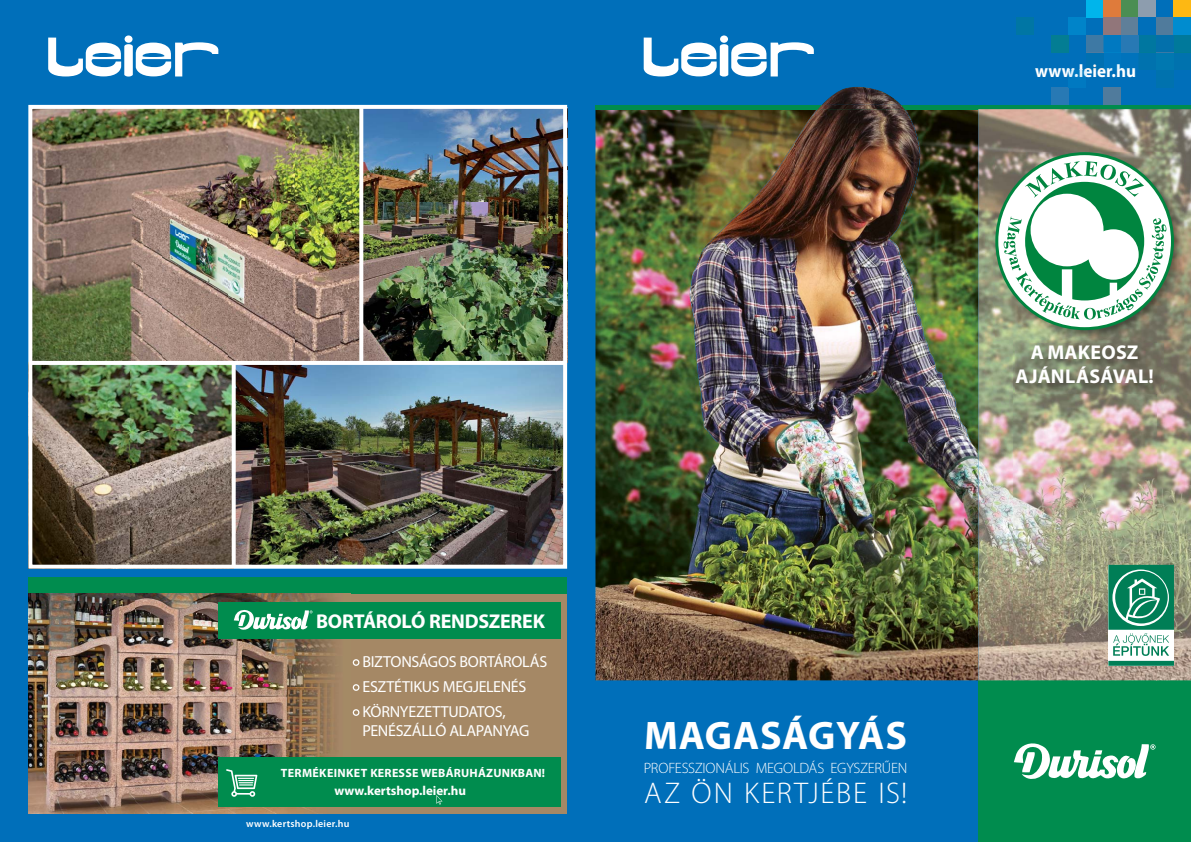
<style>
.page{position:relative;width:1191px;height:842px;background:#006fba}
.page>*{position:absolute;margin:0;border:0;box-sizing:border-box;transform-origin:0 0}
.t1{font:700 40px "Myriad Pro";letter-spacing:.015em;color:#fff}
.t2{font:300 30px "Myriad Pro";letter-spacing:.065em;color:#fff}
.t3{font:700 20px/24px "Myriad Pro";letter-spacing:.01em;color:#fff;text-align:center}
.t4{font:700 20px "Myriad Pro";letter-spacing:-.01em;color:#fff}
.t5{font:700 18px "Myriad Pro";color:#e0f3fd;scale:.95 1}
.t6{font:700 18px "Myriad Pro";color:#fff;scale:.95 1}
.t7{font:16px/25px "Myriad Pro";letter-spacing:-.02em;color:#fff}
.t8{font:300 15px "Myriad Pro";letter-spacing:-.015em;color:#fff}
.t9{font:900 14px "Myriad Pro";letter-spacing:.115em;color:#fff}
.t10{font:700 13px "Myriad Pro";color:#fff}
.t11{font:700 12px "Myriad Pro";letter-spacing:.02em;color:#fff}
.t12{font:600 10px "Myriad Pro";letter-spacing:.025em;color:#fff}
.s1{color:#fff}
.s2{color:#fff5ed}
.s3{color:#e9f7fe}
.s4{color:#f3fafe}
</style>
<div class="page">
<img style="left:33px;top:365px;width:199px;height:199px">
<img style="left:33px;top:110px;width:529px;height:251px">
<img style="left:236px;top:365px;width:326px;height:199px">
<div style="left:28px;top:105px;width:539px;height:464px;border:4px solid #fff"></div>
<hr style="left:29px;top:361px;width:537px;height:4px;background:#fff">
<svg style="left:359px;top:107px;width:4px;height:254px"></svg>
<svg style="left:232px;top:365px;width:4px;height:202px"></svg>
<div style="left:28px;top:577px;width:539px;height:237px;background:#008c4e"></div>
<img style="left:595px;top:109px;width:383px;height:571px">
<hr style="left:595px;top:105px;width:596px;height:4px;background:#008c4e">
<div style="left:978px;top:680px;width:213px;height:162px;background:#008c4e"></div>
<svg style="left:643px;top:35px;width:171px;height:42px"></svg>
<svg style="left:48px;top:35px;width:171px;height:42px"></svg>
<svg style="left:1014px;top:743px;width:141px;height:36px"></svg>
<div style="left:28px;top:594px;width:539px;height:220px;background:#a58865"></div>
<img style="left:28px;top:594px;width:322px;height:219px">
<div style="left:218px;top:757px;width:342px;height:49px;background:#008c4e"></div>
<div style="left:218px;top:602px;width:342px;height:37px;background:#008c4e"></div>
<svg style="left:234px;top:610px;width:78px;height:20px"></svg>
<div style="left:353px;top:659px;width:6px;height:7px;border:1px solid #fff;border-radius:50%"></div>
<div style="left:353px;top:684px;width:6px;height:7px;border:1px solid #fff;border-radius:50%"></div>
<div style="left:353px;top:709px;width:6px;height:7px;border:1px solid #fff;border-radius:50%"></div>
<img style="left:978px;top:109px;width:213px;height:71px">
<img style="left:978px;top:180px;width:35px;height:500px">
<img style="left:1156px;top:180px;width:35px;height:500px">
<img style="left:1013px;top:339px;width:143px;height:341px">
<img style="left:995px;top:152px;width:188px;height:187px">
<svg style="left:995px;top:152px;width:179px;height:178px;background:#a3c5ae"></svg>
<img style="left:1015px;top:344px;width:148px;height:50px">
<img style="left:822px;top:87px;width:79px;height:18px">
<img style="left:794px;top:109px;width:141px;height:233px">
<img style="left:759px;top:142px;width:35px;height:300px">
<img style="left:723px;top:176px;width:36px;height:266px">
<img style="left:689px;top:209px;width:35px;height:233px">
<img style="left:794px;top:342px;width:176px;height:100px">
<img style="left:818px;top:105px;width:86px;height:4px">
<svg style="left:1108px;top:565px;width:66px;height:101px;background:#5ead94"></svg>
<svg style="left:226px;top:769px;width:31px;height:28px"></svg>
<svg style="left:436px;top:795px;width:6px;height:9px"></svg>
<div style="left:1086px;top:0;width:17px;height:17px;background:#00b5eb"></div>
<div style="left:1103px;top:0;width:18px;height:17px;background:#df7b3b"></div>
<div style="left:1121px;top:0;width:17px;height:17px;background:#4b8e53"></div>
<div style="left:1138px;top:0;width:18px;height:17px;background:#8d9dae"></div>
<div style="left:1173px;top:0;width:18px;height:17px;background:#fdb813"></div>
<svg style="left:1173px;top:35px;width:18px;height:17px"></svg>
<div style="left:1156px;top:35px;width:17px;height:17px;background:#0370ab"></div>
<div style="left:1138px;top:35px;width:18px;height:17px;background:#0077a0"></div>
<div style="left:1121px;top:35px;width:17px;height:17px;background:#2879b4"></div>
<div style="left:1051px;top:87px;width:17px;height:18px;background:#2879b4"></div>
<div style="left:1103px;top:35px;width:18px;height:17px;background:#0079c1"></div>
<div style="left:1068px;top:77px;width:18px;height:10px;background:#0079c1"></div>
<div style="left:1068px;top:70px;width:18px;height:7px;background:#0079c1"></div>
<svg style="left:1086px;top:35px;width:17px;height:17px"></svg>
<div style="left:1173px;top:52px;width:18px;height:18px;background:#0072ae"></div>
<div style="left:1156px;top:70px;width:17px;height:17px;background:#0072ae"></div>
<div style="left:1016px;top:17px;width:17px;height:18px;background:#0076a4"></div>
<div style="left:1156px;top:52px;width:17px;height:18px;background:#0078b0"></div>
<div style="left:1138px;top:52px;width:18px;height:18px;background:#0072ae"></div>
<svg style="left:1121px;top:52px;width:17px;height:1px"></svg>
<div style="left:1121px;top:64px;width:14px;height:6px;background:#0073bc"></div>
<div style="left:1103px;top:52px;width:18px;height:12px;background:#0076bf"></div>
<div style="left:1103px;top:64px;width:18px;height:6px;background:#0076bf"></div>
<div style="left:1086px;top:52px;width:17px;height:12px;background:#0070b2"></div>
<div style="left:1086px;top:64px;width:17px;height:6px;background:#0070b2"></div>
<div style="left:1068px;top:17px;width:18px;height:18px;background:#0084c9"></div>
<div style="left:1051px;top:35px;width:17px;height:17px;background:#037d93"></div>
<div style="left:1103px;top:17px;width:18px;height:18px;background:#91767a"></div>
<div style="left:1121px;top:17px;width:17px;height:18px;background:#5f7f99"></div>
<div style="left:1156px;top:17px;width:17px;height:18px;background:#507b9c"></div>
<div style="left:1103px;top:87px;width:18px;height:18px;background:#507b9c"></div>
<div style="left:1173px;top:17px;width:18px;height:18px;background:#008ccf"></div>
<p class="t4" style="left:316px;top:614px;width:230px">BORTÁROLÓ RENDSZEREK</p>
<p class="t7" style="left:362px;top:651px;width:186px">BIZTONSÁGOS BORTÁROLÁS<br>ESZTÉTIKUS MEGJELENÉS<br>KÖRNYEZETTUDATOS,</p>
<p class="t7" style="left:362px;top:720px;width:168px">PENÉSZÁLLÓ ALAPANYAG</p>
<p class="t11" style="left:281px;top:768px;width:266px">TERMÉKEINKET KERESSE WEBÁRUHÁZUNKBAN!</p>
<p class="t10" style="left:334px;top:786px;width:133px">www.kertshop.leier.hu</p>
<p class="t12" style="left:246px;top:820px;width:105px">www.kertshop.leier.hu</p>
<h1 class="t1" style="left:644px;top:721px;width:264px">MAGASÁGYÁS</h1>
<p class="t8" style="left:644px;top:762px;width:265px">PROFESSZIONÁLIS MEGOLDÁS EGYSZERŰEN</p>
<h2 class="t2" style="left:644px;top:782px;width:265px">AZ ÖN KERTJÉBE IS!</h2>
<p class="t5" style="left:1035px;top:64px;width:108px"><span class="s1">ww</span>w.le<span class="s2">ie</span><span class="s3">r h</span><span class="s4">u</span></p>
<p class="t6" style="left:1111px;top:64px;width:6px">.</p>
<p class="t9" style="left:1109px;top:66px;width:55px">FEJLÉC</p>
<p class="t3" style="left:1015px;top:342px;width:140px">A MAKEOSZ<br>AJÁNLÁSÁVAL!</p>
</div>
